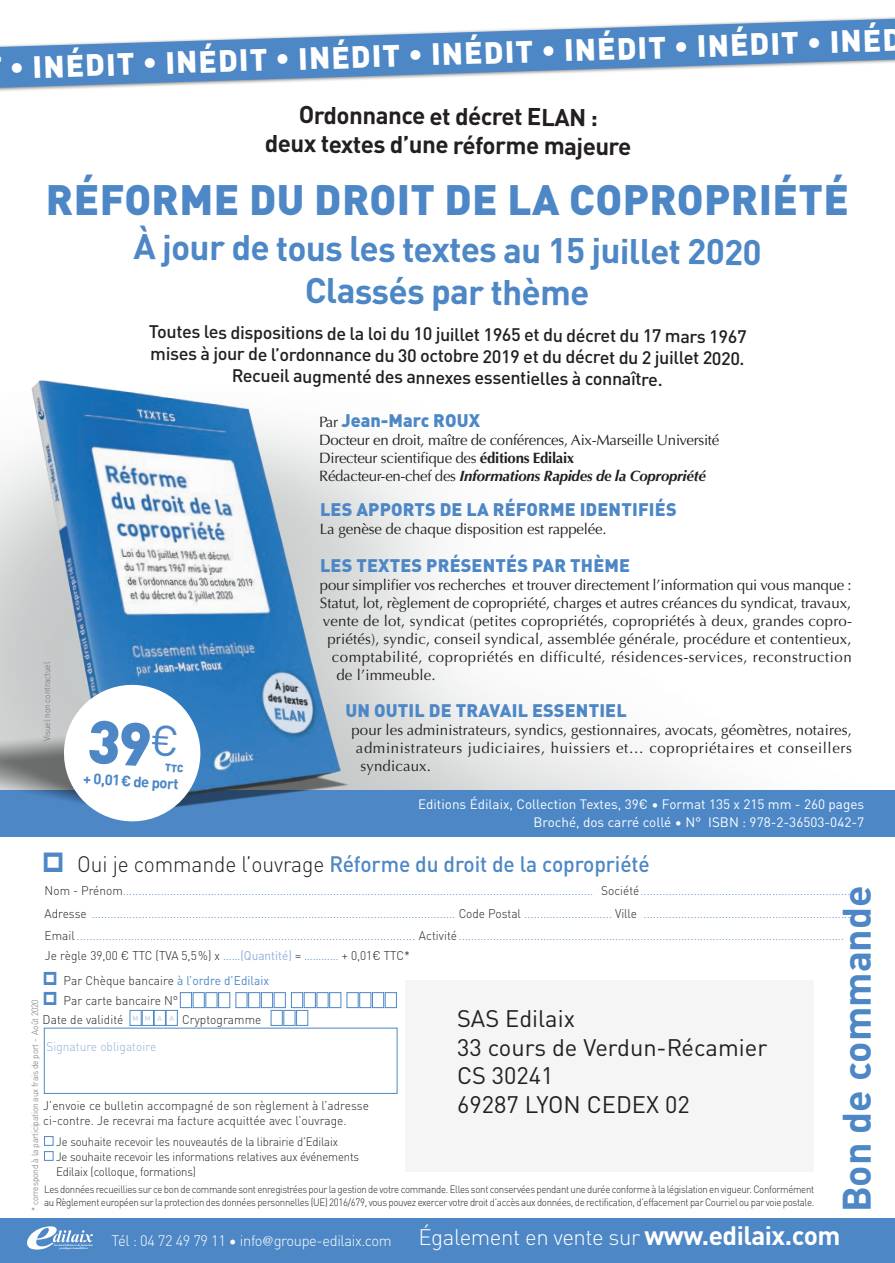
<style>
.page{position:relative;width:895px;height:1263px;background:#fff}
.page>*{position:absolute;margin:0;border:0;box-sizing:border-box;transform-origin:0 0}
.t1{font:900 42px "DINOT";letter-spacing:.01em;color:#4d87c6}
.t2{font:700 39.3px "DINOT";color:#4d87c6}
.t3{font:700 35.1px/42.3px "DINOT";color:#4d87c6;text-align:center}
.t4{font:900 30.45px "DINOT";color:#fff}
.t5{font:700 24px/28.8px "DINOT";letter-spacing:-.03em;color:#231f20;text-align:center}
.t6{font:23.7px/28.5px "DINOT";color:#231f20}
.t7{font:500 22.05px "DINOT";letter-spacing:-.005em;color:#4d87c6;scale:.95 1}
.t8{font:500 18px/21.8px "DINOT";letter-spacing:-.03em;color:#231f20;text-align:center}
.t9{font:900 18px "DINOT";letter-spacing:.01em;color:#4d87c6}
.t10{font:15px "Optima";letter-spacing:.01em;color:#231f20}
.t11{font:15px/18px "Optima";letter-spacing:-.02em;color:#231f20}
.t12{font:15px "Optima";letter-spacing:-.01em;color:#231f20}
.t13{font:300 15px "DINOT";letter-spacing:-.025em;color:#fff}
.t14{font:15px "Optima";letter-spacing:.03em;color:#231f20}
.t15{font:15px "Optima";letter-spacing:.04em;color:#231f20}
.t16{font:700 15px "DINOT";color:#4d87c6}
.t17{font:13.5px/18px "DINOT";color:#fff;text-align:right}
.t18{font:300 12.45px "DINOT";color:#4d87c6;scale:.95 1}
.t19{font:300 12.45px/15px "DINOT";letter-spacing:.005em;color:#231f20;scale:.95 1}
.t20{font:300 12.45px "DINOT";letter-spacing:.005em;color:#91aeda;scale:.95 1}
.t21{font:300 12px/15px "DINOT";letter-spacing:-.015em;color:#231f20;scale:.95 1}
.t22{font:300 10.5px/12.8px "DINOT";letter-spacing:-.03em;color:#231f20;scale:.92 1}
.t23{font:300 9px "DINOT";letter-spacing:-.02em;color:#6c6d70;scale:.94 1}
.t24{font:500 7.35px "DINOT";color:#c3d1ea}
.t25{font:italic 700 3px/3px "Adobe Garamond Pro";color:#fff;text-align:center}
.s1{font-family:"Optima";font-weight:400;font-size:15px;color:#231f20}
.s2{font-weight:700}
.s3{font-weight:700;font-style:italic}
.s4{font-weight:300;color:#231f20}
.s5{color:#231f20}
.s6{color:#4d87c6}
.s7{font-weight:400;color:#91aeda}
.s8{font-weight:400;color:#4d87c6}
.s9{font-family:"Optima";font-weight:400}
.s10{font-size:22.2px}
.s11{font-weight:700;font-size:26.25px}
</style>
<div class="page">
<div style="left:0;top:789px;width:895px;height:47px;background:#4d87c6"></div>
<img style="left:0;top:380px;width:530px;height:424px">
<svg style="left:0;top:18px;width:895px;height:70px;fill:#4d87c6"></svg>
<div style="left:406px;top:979px;width:408px;height:192px;background:#f5f5f6"></div>
<div style="left:0;top:1218px;width:895px;height:44px;background:#4d87c6"></div>
<svg style="left:27px;top:1226px;width:66px;height:23px"></svg>
<div style="left:44px;top:1135px;width:9px;height:10px;border:1px solid #4d87c6"></div>
<div style="left:44px;top:1150px;width:9px;height:10px;border:1px solid #4d87c6"></div>
<div style="left:296px;top:1010px;width:12px;height:15px;border:1px solid #4d87c6"></div>
<div style="left:142px;top:1010px;width:12px;height:15px;border:1px solid #4d87c6"></div>
<div style="left:166px;top:1010px;width:12px;height:15px;border:1px solid #4d87c6"></div>
<div style="left:154px;top:1010px;width:12px;height:15px;border:1px solid #4d87c6"></div>
<div style="left:291px;top:992px;width:12px;height:15px;border:1px solid #4d87c6"></div>
<div style="left:304px;top:992px;width:12px;height:15px;border:1px solid #4d87c6"></div>
<div style="left:329px;top:992px;width:12px;height:15px;border:1px solid #4d87c6"></div>
<div style="left:261px;top:992px;width:12px;height:15px;border:1px solid #4d87c6"></div>
<div style="left:248px;top:992px;width:12px;height:15px;border:1px solid #4d87c6"></div>
<div style="left:274px;top:992px;width:12px;height:15px;border:1px solid #4d87c6"></div>
<div style="left:372px;top:992px;width:12px;height:15px;border:1px solid #4d87c6"></div>
<div style="left:385px;top:992px;width:12px;height:15px;border:1px solid #4d87c6"></div>
<div style="left:180px;top:992px;width:12px;height:15px;border:1px solid #4d87c6"></div>
<div style="left:193px;top:992px;width:12px;height:15px;border:1px solid #4d87c6"></div>
<div style="left:218px;top:992px;width:12px;height:15px;border:1px solid #4d87c6"></div>
<svg style="left:62px;top:682px;width:141px;height:140px"></svg>
<h3 class="t4" style="left:9px;top:45px;width:894px;rotate:-2deg">• INÉDIT • INÉDIT • INÉDIT • INÉDIT • INÉDIT • INÉDIT • INÉD</h3>
<h3 class="t5" style="left:265px;top:99px;width:368px">Ordonnance et décret ELAN :<br>deux textes d’une réforme majeure</h3>
<h1 class="t1" style="left:46px;top:166px;width:805px">RÉFORME DU DROIT DE LA COPROPRIÉTÉ</h1>
<h3 class="t3" style="left:134px;top:219px;width:630px;rotate:1deg">À jour de tous les textes au 15 juillet 2020<br>Classés par thème</h3>
<h3 class="t8" style="left:149px;top:321px;width:600px">Toutes les dispositions de la loi du 10 juillet 1965 et du décret du 17 mars 1967 mises à jour de l’ordonnance du 30 octobre 2019 et du décret du 2 juillet 2020.<br>Recueil augmenté des annexes essentielles à connaître.</h3>
<p class="t23" style="left:40px;top:741px;width:86px;rotate:-90deg">Visuel non contractuel</p>
<p class="t16" style="left:84px;top:766px;width:97px;rotate:4deg">+ 0,01€ de port</p>
<h3 class="t9" style="left:319px;top:406px;width:163px"><span class="s1">Par</span> Jean-Marc ROUX</h3>
<p class="t11" style="left:319px;top:431px;width:402px">Docteur en droit, maître de conférences, Aix-Marseille Université<br>Directeur scientifique des <span class="s2">éditions Edilaix<br></span>Rédacteur-en-chef des <span class="s3">Informations Rapides de la Copropriété</span></p>
<h3 class="t9" style="left:320px;top:495px;width:358px">LES APPORTS DE LA RÉFORME IDENTIFIÉS</h3>
<p class="t12" style="left:320px;top:520px;width:288px">La genèse de chaque disposition est rappelée.</p>
<h3 class="t9" style="left:320px;top:550px;width:312px">LES TEXTES PRÉSENTÉS PAR THÈME</h3>
<p class="t12" style="left:320px;top:576px;width:533px">pour simplifier vos recherches et trouver directement l’information qui vous manque :</p>
<p class="t10" style="left:320px;top:594px;width:533px">Statut, lot, règlement de copropriété, charges et autres créances du syndicat, travaux,</p>
<p class="t10" style="left:323px;top:612px;width:531px">vente de lot, syndicat (petites copropriétés, copropriétés à deux, grandes copro-</p>
<p class="t10" style="left:327px;top:630px;width:526px">priétés), syndic, conseil syndical, assemblée générale, procédure et contentieux,</p>
<p class="t14" style="left:332px;top:648px;width:521px">comptabilité, copropriétés en difficulté, résidences-services, reconstruction</p>
<p class="t10" style="left:336px;top:666px;width:101px">de l’immeuble.</p>
<h3 class="t9" style="left:346px;top:696px;width:283px">UN OUTIL DE TRAVAIL ESSENTIEL</h3>
<p class="t10" style="left:351px;top:721px;width:502px">pour les administrateurs, syndics, gestionnaires, avocats, géomètres, notaires,</p>
<p class="t15" style="left:356px;top:739px;width:497px">administrateurs judiciaires, huissiers et… copropriétaires et conseillers</p>
<p class="t10" style="left:360px;top:757px;width:72px">syndicaux.</p>
<p class="t17" style="left:418px;top:794px;width:448px">Editions Édilaix, Collection Textes, 39€ • Format 135 x 215 mm - 260 pages<br>Broché, dos carré collé • N° ISBN : 978-2-36503-042-7</p>
<h3 class="t7" style="left:77px;top:846px;width:604px"><span class="s4">Oui je commande l’ouvrage</span> Réforme du droit de la copropriété</h3>
<p class="t18" style="left:45px;top:881px;width:850px"><span class="s5">Nom - Prénom</span> ...................................................................................................................................................... <span class="s5">Société</span> ...................................................................</p>
<p class="t18" style="left:45px;top:926px;width:843px"><span class="s5">Email</span> .......................................................................................................... <span class="s5">Activité</span> ...........................................................................................................................</p>
<h2 class="t2" style="left:826px;top:1212px;width:328px;rotate:-90deg">Bon de commande</h2>
<p class="t19" style="left:45px;top:946px;width:386px">Je règle 39,00 € TTC (TVA 5,5 %) x <span class="s6">……</span><span class="s7">(Quantité)</span> = <span class="s6">…………</span> + 0,01€ TTC*</p>
<p class="t19" style="left:64px;top:972px;width:218px">Par Chèque bancaire <span class="s8">à l’ordre d’Edilaix</span></p>
<p class="t19" style="left:64px;top:991px;width:122px">Par carte bancaire N°</p>
<p class="t19" style="left:43px;top:1011px;width:87px">Date de validité</p>
<p class="t19" style="left:182px;top:1011px;width:85px">Cryptogramme</p>
<p class="t20" style="left:46px;top:1037px;width:117px">Signature obligatoire</p>
<p class="t23" style="left:28px;top:1210px;width:227px;rotate:-90deg">* correspond à la participation aux frais de port - Août 2020</p>
<h3 class="t6" style="left:457px;top:1002px;width:312px">SAS Edilaix<br>33 cours de Verdun-Récamier<br>CS 30241<br>69287 LYON CEDEX 02</h3>
<p class="t24" style="left:133px;top:1012px;width:43px">MMAA</p>
<p class="t19" style="left:43px;top:1096px;width:345px">J’envoie ce bulletin accompagné de son règlement à l’adresse ci-contre. Je recevrai ma facture acquittée avec l’ouvrage.</p>
<p class="t21" style="left:56px;top:1132px;width:321px">Je souhaite recevoir les nouveautés de la librairie d’Edilaix<br>Je souhaite recevoir les informations relatives aux événements<br>Edilaix (colloque, formations)</p>
<p class="t22" style="left:44px;top:1181px;width:839px">Les données recueillies sur ce bon de commande sont enregistrées pour la gestion de votre commande. Elles sont conservées pendant une durée conforme à la législation en vigueur. Conformément au Règlement européen sur la protection des données personnelles (UE) 2016/679, vous pouvez exercer votre droit d’accès aux données, de rectification, d’effacement par Courriel ou par voie postale.</p>
<p class="t25" style="left:54px;top:1243px;width:40px">Société d’édition et de formation juridiques immobilières</p>
<p class="t13" style="left:112px;top:1229px;width:730px">Tél : 04 72 49 79 11 • info<span class="s9">@</span>groupe-edilaix.com <span class="s10">Également en vente sur</span> <span class="s11">www.edilaix.com</span></p>
</div>
